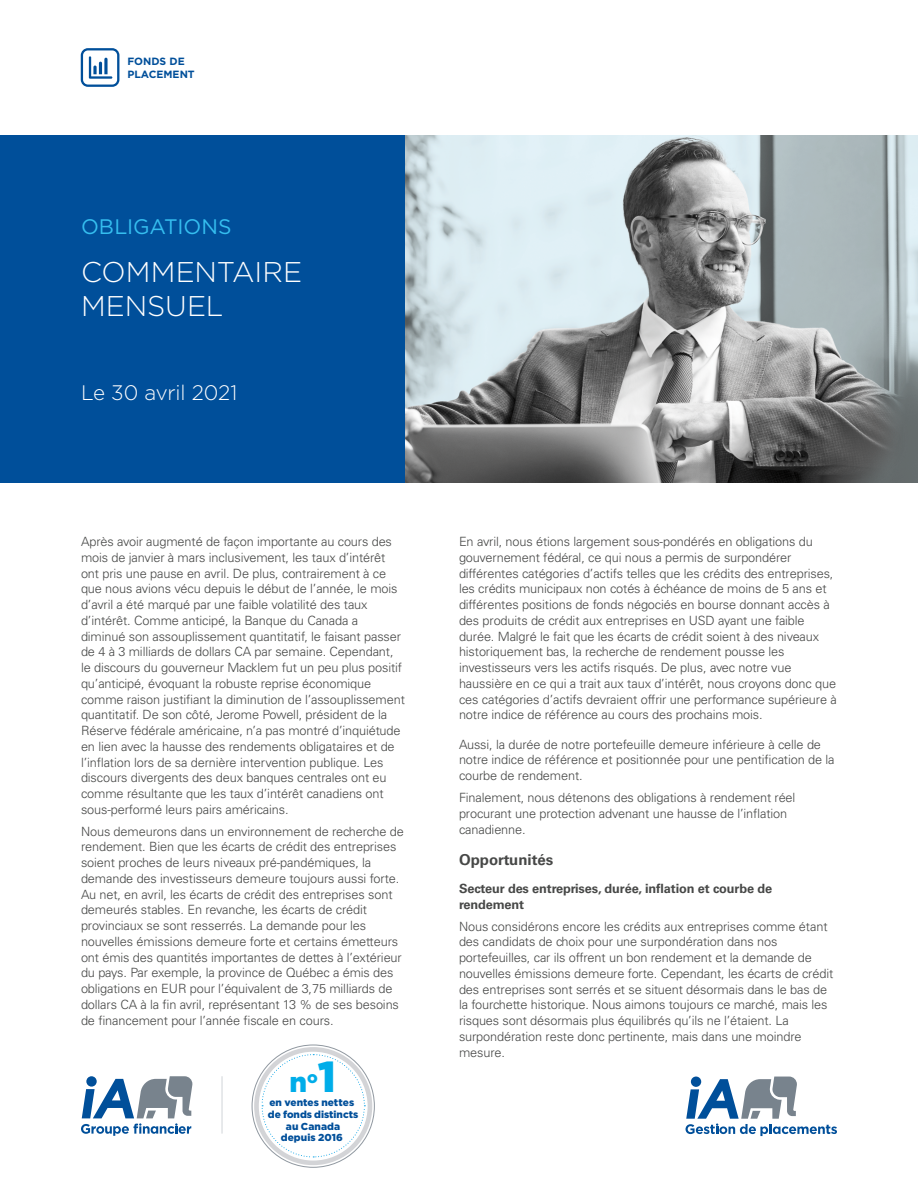
<style>
.page{position:relative;width:918px;height:1188px;background:#fff}
.page>*{position:absolute;margin:0;border:0;box-sizing:border-box;transform-origin:0 0}
.t1{font:900 43.35px "Gotham";color:#00ade9}
.t2{font:300 28.5px/34.5px "Gotham";color:#fff}
.t3{font:900 27.9px "Gotham";color:#00ade9}
.P_Date{font:300 21px "Gotham";letter-spacing:-.01em;color:#fff}
.P_Surtitre-H1{font:21px "Gotham";color:#35beef}
.t4{font:700 15px "Univers";color:#474847}
.t5{font:300 12.75px/15.8px "Univers";letter-spacing:-.01em;color:#474847}
.t6{font:700 12.75px/15.8px "Univers";letter-spacing:-.01em;color:#474847}
.P_Secteur{font:700 10.5px/12.6px "Gotham";color:#004f9a}
.t7{font:900 10.2px/11.6px "Gotham";letter-spacing:.005em;color:#004f9a;text-align:center}
</style>
<div class="page">
<img style="left:405px;top:135px;width:513px;height:347px">
<svg style="left:81px;top:48px;width:38px;height:39px"></svg>
<div style="left:0;top:135px;width:405px;height:347px;background:#004f9a"></div>
<svg style="left:686px;top:1077px;width:151px;height:59px"></svg>
<svg style="left:81px;top:1076px;width:111px;height:60px"></svg>
<div style="left:254px;top:1047px;width:118px;height:118px;border:5px solid #d3d4d7;border-radius:50%"></div>
<svg style="left:261px;top:1054px;width:104px;height:104px"></svg>
<hr style="left:222px;top:1076px;width:1px;height:58px;background:#d0d4d8">
<p class="P_Secteur" style="left:127px;top:55px;width:69px">FONDS DE<br>PLACEMENT</p>
<p class="P_Surtitre-H1" style="left:81px;top:213px;width:152px">OBLIGATIONS</p>
<h1 class="t2" style="left:81px;top:254px;width:223px">COMMENTAIRE<br>MENSUEL</h1>
<p class="P_Date" style="left:81px;top:380px;width:158px">Le 30 avril 2021</p>
<p class="t5" style="left:81px;top:534px;width:325px">Après avoir augmenté de façon importante au cours des mois de janvier à mars inclusivement, les taux d’intérêt ont pris une pause en avril. De plus, contrairement à ce que nous avions vécu depuis le début de l’année, le mois d’avril a été marqué par une faible volatilité des taux d’intérêt. Comme anticipé, la Banque du Canada a diminué son assouplissement quantitatif, le faisant passer de 4 à 3 milliards de dollars CA par semaine. Cependant, le discours du gouverneur Macklem fut un peu plus positif qu’anticipé, évoquant la robuste reprise économique comme raison justifiant la diminution de l’assouplissement quantitatif. De son côté, Jerome Powell, président de la Réserve fédérale américaine, n’a pas montré d’inquiétude en lien avec la hausse des rendements obligataires et de l’inflation lors de sa dernière intervention publique. Les discours divergents des deux banques centrales ont eu comme résultante que les taux d’intérêt canadiens ont sous-performé leurs pairs américains.</p>
<p class="t5" style="left:81px;top:823px;width:324px">Nous demeurons dans un environnement de recherche de rendement. Bien que les écarts de crédit des entreprises soient proches de leurs niveaux pré-pandémiques, la demande des investisseurs demeure toujours aussi forte.<br>Au net, en avril, les écarts de crédit des entreprises sont demeurés stables. En revanche, les écarts de crédit provinciaux se sont resserrés. La demande pour les nouvelles émissions demeure forte et certains émetteurs ont émis des quantités importantes de dettes à l’extérieur du pays. Par exemple, la province de Québec a émis des obligations en EUR pour l’équivalent de 3,75 milliards de dollars CA à la fin avril, représentant 13 % de ses besoins de financement pour l’année fiscale en cours.</p>
<p class="t1" style="left:318px;top:1047px;width:20px">1</p>
<p class="t7" style="left:268px;top:1097px;width:92px">en ventes nettes de fonds distincts au Canada depuis 2016</p>
<p class="t3" style="left:289px;top:1063px;width:30px">n<sup>o</sup></p>
<p class="t5" style="left:459px;top:534px;width:379px">En avril, nous étions largement sous-pondérés en obligations du gouvernement fédéral, ce qui nous a permis de surpondérer différentes catégories d’actifs telles que les crédits des entreprises, les crédits municipaux non cotés à échéance de moins de 5 ans et différentes positions de fonds négociés en bourse donnant accès à des produits de crédit aux entreprises en USD ayant une faible durée. Malgré le fait que les écarts de crédit soient à des niveaux historiquement bas, la recherche de rendement pousse les investisseurs vers les actifs risqués. De plus, avec notre vue haussière en ce qui a trait aux taux d’intérêt, nous croyons donc que ces catégories d’actifs devraient offrir une performance supérieure à notre indice de référence au cours des prochains mois.</p>
<p class="t5" style="left:459px;top:736px;width:377px">Aussi, la durée de notre portefeuille demeure inférieure à celle de notre indice de référence et positionnée pour une pentification de la courbe de rendement.</p>
<p class="t5" style="left:459px;top:790px;width:338px">Finalement, nous détenons des obligations à rendement réel procurant une protection advenant une hausse de l’inflation canadienne.</p>
<h3 class="t4" style="left:459px;top:851px;width:96px">Opportunités</h3>
<p class="t6" style="left:459px;top:881px;width:315px">Secteur des entreprises, durée, inflation et courbe de rendement</p>
<p class="t5" style="left:459px;top:918px;width:376px">Nous considérons encore les crédits aux entreprises comme étant des candidats de choix pour une surpondération dans nos portefeuilles, car ils offrent un bon rendement et la demande de nouvelles émissions demeure forte. Cependant, les écarts de crédit des entreprises sont serrés et se situent désormais dans le bas de la fourchette historique. Nous aimons toujours ce marché, mais les risques sont désormais plus équilibrés qu’ils ne l’étaient. La surpondération reste donc pertinente, mais dans une moindre mesure.</p>
</div>
